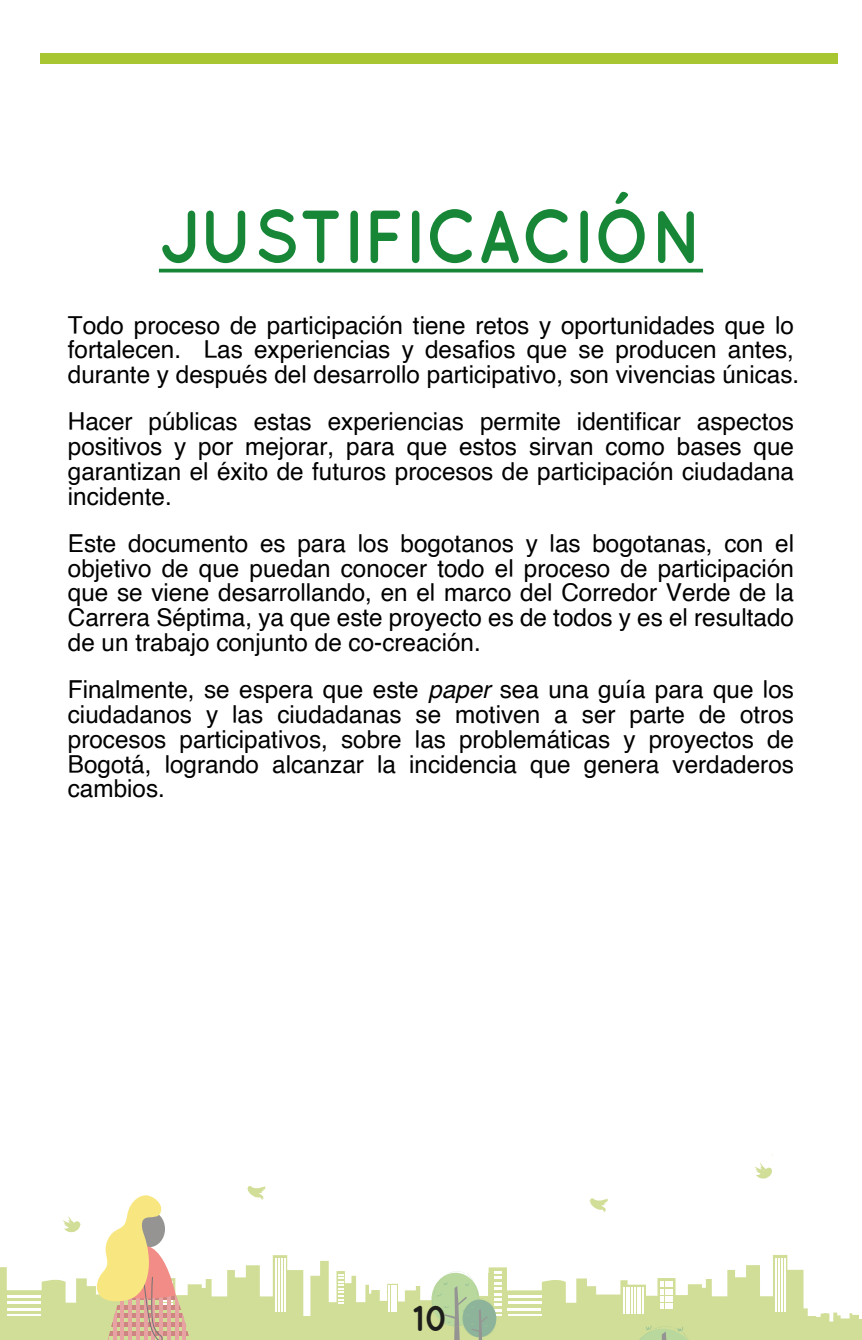
<style>
.page{position:relative;width:862px;height:1340px;background:#fff}
.page>*{position:absolute;margin:0;border:0;box-sizing:border-box;transform-origin:0 0}
.t1{font:700 74.92px "Quicksand";color:#178737;scale:.9 1}
.t2{font:700 36px "Quicksand";color:#1d1d1b}
.t3{font:24.75px/24.8px "Helvetica";color:#010101;text-align:justify}
.s1{font-style:italic}
</style>
<div class="page">
<div style="left:40px;top:53px;width:797px;height:11px;background:#a8c532"></div>
<svg style="left:589px;top:1198px;width:18px;height:14px"></svg>
<svg style="left:754px;top:1163px;width:18px;height:16px"></svg>
<svg style="left:0;top:1186px;width:303px;height:153px"></svg>
<svg style="left:310px;top:1255px;width:551px;height:84px"></svg>
<hr style="left:159px;top:269px;width:543px;height:3px;background:#178737">
<h1 class="t1" style="left:159px;top:192px;width:605px">JUSTIFICACIÓN</h1>
<p class="t3" style="left:68px;top:313px;width:732px;text-align:left">Todo proceso de participación tiene retos y oportunidades que lo fortalecen. Las experiencias y desafios que se producen antes, durante y después del desarrollo participativo, son vivencias únicas.</p>
<p class="t3" style="left:68px;top:410px;width:727px">Hacer públicas estas experiencias permite identificar aspectos positivos y por mejorar, para que estos sirvan como bases que garantizan el éxito de futuros procesos de participación ciudadana incidente.</p>
<p class="t3" style="left:68px;top:531px;width:727px">Este documento es para los bogotanos y las bogotanas, con el objetivo de que puedan conocer todo el proceso de participación que se viene desarrollando, en el marco del Corredor Verde de la Carrera Séptima, ya que este proyecto es de todos y es el resultado de un trabajo conjunto de co-creación.</p>
<p class="t3" style="left:68px;top:678px;width:727px">Finalmente, se espera que este <span class="s1">paper</span> sea una guía para que los ciudadanos y las ciudadanas se motiven a ser parte de otros procesos participativos, sobre las problemáticas y proyectos de Bogotá, logrando alcanzar la incidencia que genera verdaderos cambios.</p>
<h2 class="t2" style="left:412px;top:1297px;width:38px">10</h2>
</div>
